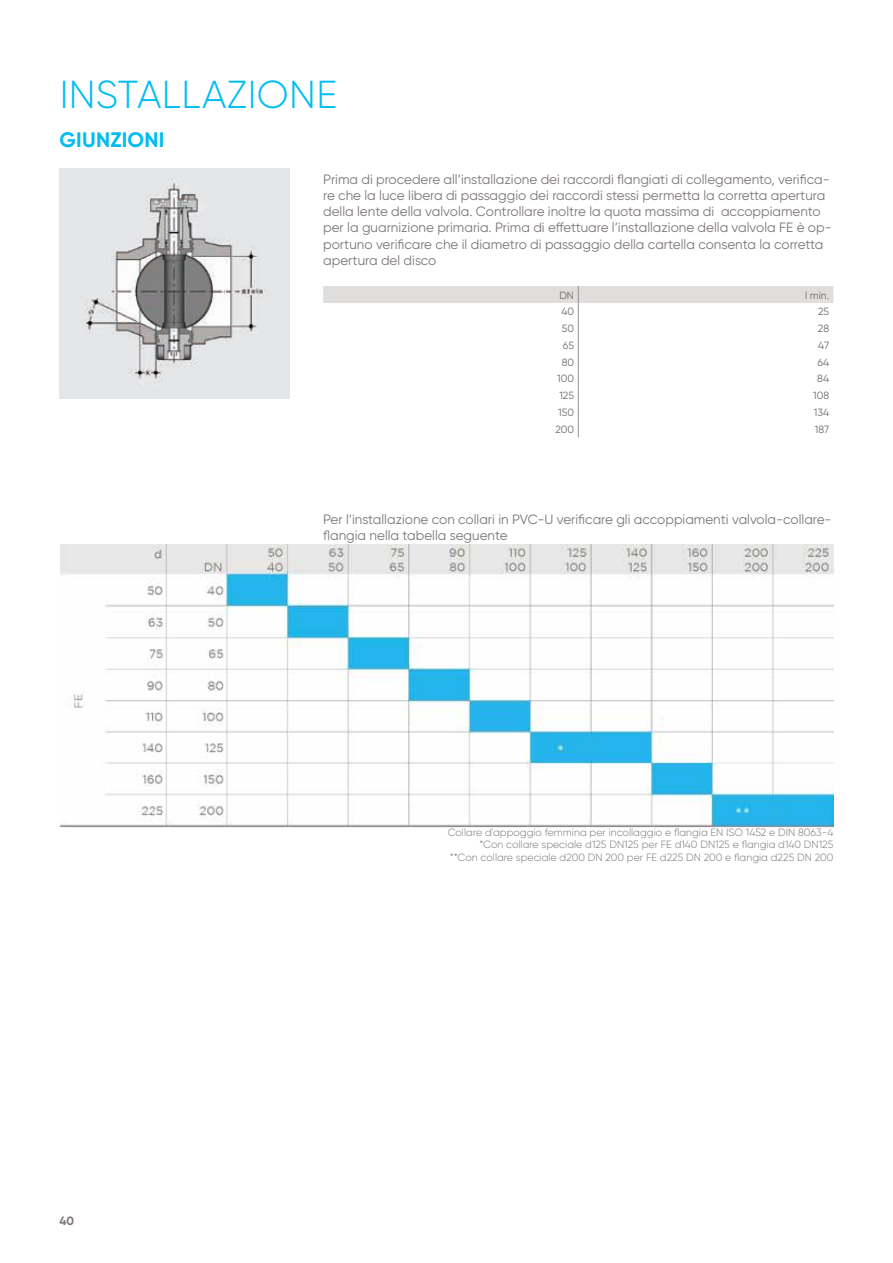
<style>
.page{position:relative;width:893px;height:1263px;background:#fff}
.page>*{position:absolute;margin:0;border:0;box-sizing:border-box;transform-origin:0 0}
.t1{font:300 39px "Gilroy";letter-spacing:.01em;color:#01bdf2}
.t2{font:700 21px "Gilroy";letter-spacing:.01em;color:#01bdf2}
.t3{font:13.5px/16.2px "Gilroy";color:#7c7775}
.t4{font:700 12px "Gilroy";color:#7c7775}
.t5{font:300 10.5px/12.6px "Gilroy";color:#7c7775;text-align:right}
.t6{font:10.5px "Gilroy";color:#6e6b6b}
</style>
<div class="page">
<img style="left:60px;top:169px;width:229px;height:229px">
<svg style="left:323px;top:286px;width:510px;height:151px"></svg>
<img style="left:59px;top:545px;width:774px;height:282px">
<h1 class="t1" style="left:60px;top:71px;width:211px">IN STALLAZIONE</h1>
<h2 class="t2" style="left:60px;top:127px;width:106px">GIUNZIONI</h2>
<p class="t4" style="left:60px;top:1213px;width:16px">40</p>
<p class="t3" style="left:323px;top:171px;width:510px">Prima di procedere all’installazione dei raccordi flangiati di collegamento, verifica&shy;re che la luce libera di passaggio dei raccordi stessi permetta la corretta apertura della lente della valvola. Controllare inoltre la quota massima di accoppiamento per la guarnizione primaria. Prima di effettuare l’installazione della valvola FE è op&shy;portuno verificare che il diametro di passaggio della cartella consenta la corretta apertura del disco</p>
<p class="t6" style="left:559px;top:289px;width:16px">DN</p>
<p class="t6" style="left:805px;top:289px;width:26px">l min.</p>
<p class="t6" style="left:561px;top:305px;width:14px">40</p>
<p class="t6" style="left:818px;top:305px;width:13px">25</p>
<p class="t6" style="left:562px;top:322px;width:14px">50</p>
<p class="t6" style="left:818px;top:322px;width:13px">28</p>
<p class="t6" style="left:563px;top:339px;width:13px">65</p>
<p class="t6" style="left:818px;top:339px;width:13px">47</p>
<p class="t6" style="left:562px;top:355px;width:14px">80</p>
<p class="t6" style="left:817px;top:355px;width:13px">64</p>
<p class="t6" style="left:557px;top:372px;width:18px">100</p>
<p class="t6" style="left:817px;top:372px;width:13px">84</p>
<p class="t6" style="left:559px;top:389px;width:16px">125</p>
<p class="t6" style="left:813px;top:389px;width:17px">108</p>
<p class="t6" style="left:558px;top:406px;width:17px">150</p>
<p class="t6" style="left:814px;top:406px;width:17px">134</p>
<p class="t6" style="left:555px;top:423px;width:20px">200</p>
<p class="t6" style="left:815px;top:423px;width:16px">187</p>
<p class="t3" style="left:323px;top:511px;width:510px">Per l’installazione con collari in PVC-U verificare gli accoppiamenti valvola-collare&shy;flangia nella tabella seguente</p>
<p class="t5" style="left:448px;top:826px;width:387px">Collare d'appoggio femmina per incollaggio e flangia EN ISO 1452 e DIN 8063-4 *Con collare speciale d125 DN125 per FE d140 DN125 e flangia d140 DN125<br>**Con collare speciale d200 DN 200 per FE d225 DN 200 e flangia d225 DN 200</p>
</div>
